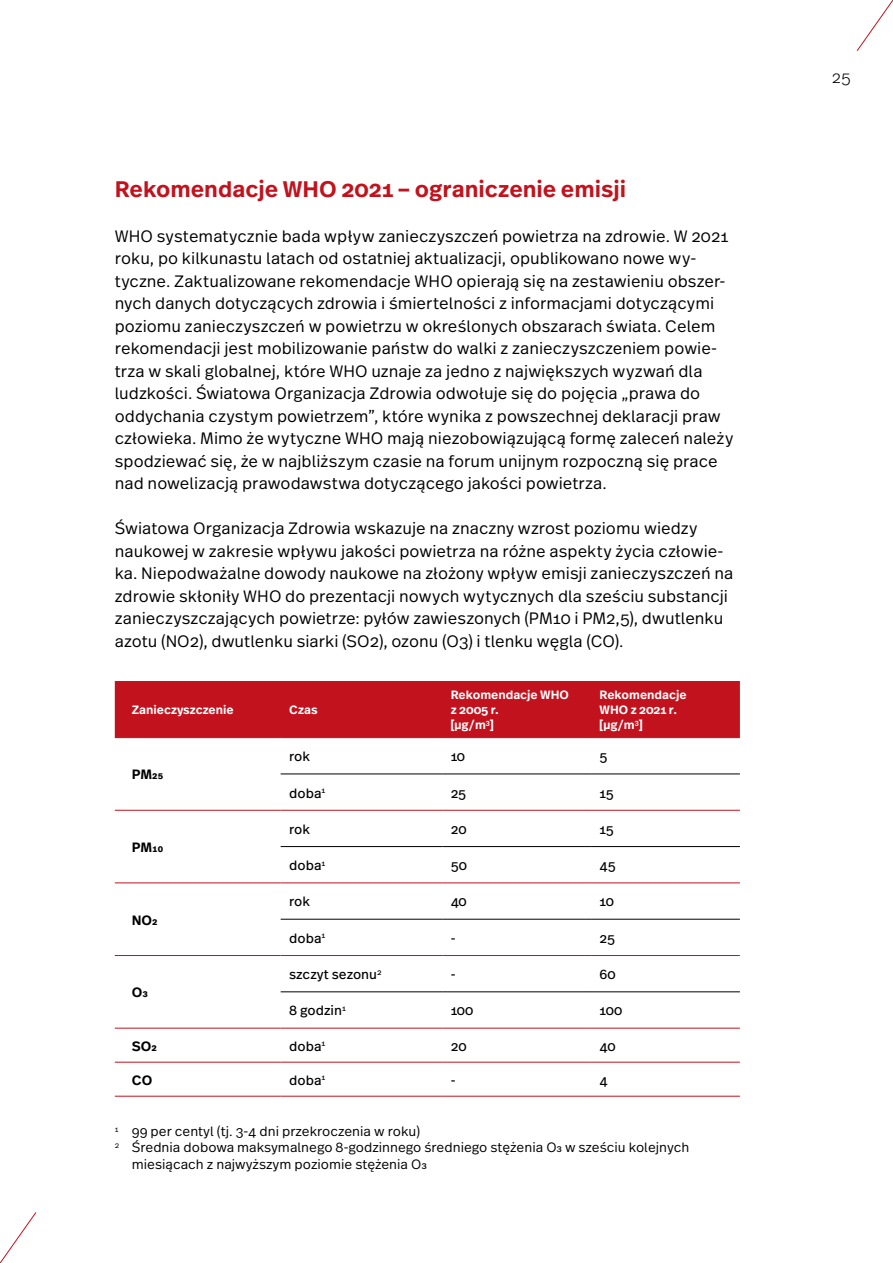
<style>
.page{position:relative;width:893px;height:1263px;background:#fff}
.page>*{position:absolute;margin:0;border:0;box-sizing:border-box;transform-origin:0 0}
.t1{font:600 22.5px "Real Text Pro";color:#c2121d}
.t2{font:300 16.5px/22.5px "Real Text Pro";color:#000}
.t3{font:300 16.5px "Real Text Pro";color:#000}
.t4{font:300 13.5px "Real Text Pro";color:#000}
.t5{font:13.5px "Real Text Pro";color:#000}
.t6{font:600 13.5px "Real Text Pro";color:#000}
.t7{font:600 12px/15px "Real Text Pro";color:#fff}
</style>
<div class="page">
<svg style="left:856px;top:0;width:37px;height:51px"></svg>
<svg style="left:0;top:1212px;width:37px;height:51px"></svg>
<div style="left:115px;top:681px;width:625px;height:56px;background:#c2121d"></div>
<hr style="left:115px;top:737px;width:166px;height:1px;background:#c2121d">
<hr style="left:281px;top:737px;width:161px;height:1px;background:#c2121d">
<hr style="left:442px;top:737px;width:149px;height:1px;background:#c2121d">
<hr style="left:591px;top:737px;width:149px;height:1px;background:#c2121d">
<hr style="left:281px;top:810px;width:161px;height:1px;background:#c2121d">
<hr style="left:442px;top:810px;width:149px;height:1px;background:#c2121d">
<hr style="left:591px;top:810px;width:149px;height:1px;background:#c2121d">
<hr style="left:281px;top:882px;width:161px;height:1px;background:#c2121d">
<hr style="left:442px;top:882px;width:149px;height:1px;background:#c2121d">
<hr style="left:591px;top:882px;width:149px;height:1px;background:#c2121d">
<hr style="left:281px;top:955px;width:161px;height:1px;background:#c2121d">
<hr style="left:442px;top:955px;width:149px;height:1px;background:#c2121d">
<hr style="left:591px;top:955px;width:149px;height:1px;background:#c2121d">
<hr style="left:281px;top:1096px;width:161px;height:1px;background:#c2121d">
<hr style="left:442px;top:1096px;width:149px;height:1px;background:#c2121d">
<hr style="left:591px;top:1096px;width:149px;height:1px;background:#c2121d">
<hr style="left:115px;top:810px;width:166px;height:1px;background:#c2121d">
<hr style="left:115px;top:882px;width:166px;height:1px;background:#c2121d">
<hr style="left:115px;top:955px;width:166px;height:1px;background:#c2121d">
<hr style="left:115px;top:1028px;width:166px;height:1px;background:#c2121d">
<hr style="left:281px;top:1028px;width:161px;height:1px;background:#c2121d">
<hr style="left:442px;top:1028px;width:149px;height:1px;background:#c2121d">
<hr style="left:591px;top:1028px;width:149px;height:1px;background:#c2121d">
<hr style="left:115px;top:1062px;width:166px;height:1px;background:#c2121d">
<hr style="left:281px;top:1062px;width:161px;height:1px;background:#c2121d">
<hr style="left:442px;top:1062px;width:149px;height:1px;background:#c2121d">
<hr style="left:591px;top:1062px;width:149px;height:1px;background:#c2121d">
<hr style="left:115px;top:1096px;width:166px;height:1px;background:#c2121d">
<hr style="left:281px;top:773px;width:161px;height:1px;background:#000">
<hr style="left:442px;top:773px;width:149px;height:1px;background:#000">
<hr style="left:591px;top:773px;width:149px;height:1px;background:#000">
<hr style="left:281px;top:846px;width:161px;height:1px;background:#000">
<hr style="left:442px;top:846px;width:149px;height:1px;background:#000">
<hr style="left:591px;top:846px;width:149px;height:1px;background:#000">
<hr style="left:281px;top:919px;width:161px;height:1px;background:#000">
<hr style="left:442px;top:919px;width:149px;height:1px;background:#000">
<hr style="left:591px;top:919px;width:149px;height:1px;background:#000">
<hr style="left:281px;top:991px;width:161px;height:1px;background:#000">
<hr style="left:442px;top:991px;width:149px;height:1px;background:#000">
<hr style="left:591px;top:991px;width:149px;height:1px;background:#000">
<h1 class="t1" style="left:115px;top:173px;width:513px">Rekomendacje WHO 2021 – ograniczenie emisji</h1>
<p class="t2" style="left:115px;top:224px;width:620px">WHO systematycznie bada wpływ zanieczyszczeń powietrza na zdrowie. W 2021 roku, po kilkunastu latach od ostatniej aktualizacji, opublikowano nowe wy&shy;tyczne. Zaktualizowane rekomendacje WHO opierają się na zestawieniu obszer&shy;nych danych dotyczących zdrowia i śmiertelności z informacjami dotyczącymi poziomu zanieczyszczeń w powietrzu w określonych obszarach świata. Celem rekomendacji jest mobilizowanie państw do walki z zanieczyszczeniem powie&shy;trza w skali globalnej, które WHO uznaje za jedno z największych wyzwań dla ludzkości. Światowa Organizacja Zdrowia odwołuje się do pojęcia „prawa do oddychania czystym powietrzem”, które wynika z powszechnej deklaracji praw człowieka. Mimo że wytyczne WHO mają niezobowiązującą formę zaleceń należy spodziewać się, że w najbliższym czasie na forum unijnym rozpoczną się prace nad nowelizacją prawodawstwa dotyczącego jakości powietrza.</p>
<p class="t2" style="left:115px;top:517px;width:620px">Światowa Organizacja Zdrowia wskazuje na znaczny wzrost poziomu wiedzy naukowej w zakresie wpływu jakości powietrza na różne aspekty życia człowie&shy;ka. Niepodważalne dowody naukowe na złożony wpływ emisji zanieczyszczeń na zdrowie skłoniły WHO do prezentacji nowych wytycznych dla sześciu substancji zanieczyszczających powietrze: pyłów zawieszonych (PM10 i PM2,5), dwutlenku azotu (NO2), dwutlenku siarki (SO2), ozonu (O3) i tlenku węgla (CO).</p>
<p class="t7" style="left:132px;top:702px;width:103px">Zanieczyszczenie</p>
<p class="t7" style="left:289px;top:702px;width:30px">Czas</p>
<p class="t7" style="left:451px;top:687px;width:120px">Rekomendacje WHO z 2005 r.<br>[µg/m<sup>3</sup>]</p>
<p class="t7" style="left:600px;top:687px;width:89px">Rekomendacje<br>WHO z 2021 r. [µg/m<sup>3</sup>]</p>
<p class="t6" style="left:132px;top:765px;width:33px">PM25</p>
<p class="t6" style="left:132px;top:837px;width:33px">PM10</p>
<p class="t6" style="left:132px;top:910px;width:27px">NO2</p>
<p class="t6" style="left:132px;top:983px;width:17px">O3</p>
<p class="t5" style="left:289px;top:747px;width:22px">rok</p>
<p class="t5" style="left:451px;top:747px;width:16px">10</p>
<p class="t5" style="left:600px;top:747px;width:9px">5</p>
<p class="t5" style="left:289px;top:783px;width:38px">doba<sup>1</sup></p>
<p class="t5" style="left:451px;top:783px;width:17px">25</p>
<p class="t5" style="left:600px;top:783px;width:16px">15</p>
<p class="t5" style="left:289px;top:820px;width:22px">rok</p>
<p class="t5" style="left:451px;top:820px;width:17px">20</p>
<p class="t5" style="left:600px;top:820px;width:16px">15</p>
<p class="t5" style="left:289px;top:856px;width:38px">doba<sup>1</sup></p>
<p class="t5" style="left:451px;top:856px;width:18px">50</p>
<p class="t5" style="left:600px;top:856px;width:18px">45</p>
<p class="t5" style="left:289px;top:892px;width:22px">rok</p>
<p class="t5" style="left:451px;top:892px;width:18px">40</p>
<p class="t5" style="left:600px;top:892px;width:16px">10</p>
<p class="t5" style="left:289px;top:929px;width:38px">doba<sup>1</sup></p>
<p class="t5" style="left:451px;top:929px;width:6px">-</p>
<p class="t5" style="left:600px;top:929px;width:17px">25</p>
<p class="t5" style="left:289px;top:965px;width:94px">szczyt sezonu<sup>2</sup></p>
<p class="t5" style="left:451px;top:965px;width:6px">-</p>
<p class="t5" style="left:600px;top:965px;width:18px">60</p>
<p class="t5" style="left:289px;top:1001px;width:58px">8 godzin<sup>1</sup></p>
<p class="t5" style="left:451px;top:1001px;width:24px">100</p>
<p class="t5" style="left:600px;top:1001px;width:24px">100</p>
<p class="t6" style="left:132px;top:1036px;width:27px">SO2</p>
<p class="t5" style="left:289px;top:1036px;width:38px">doba<sup>1</sup></p>
<p class="t5" style="left:451px;top:1036px;width:17px">20</p>
<p class="t5" style="left:600px;top:1036px;width:18px">40</p>
<p class="t6" style="left:132px;top:1070px;width:22px">CO</p>
<p class="t5" style="left:289px;top:1070px;width:38px">doba<sup>1</sup></p>
<p class="t5" style="left:451px;top:1070px;width:6px">-</p>
<p class="t5" style="left:600px;top:1070px;width:10px">4</p>
<p class="t4" style="left:115px;top:1122px;width:307px"><sup>1</sup> 99 per centyl (tj. 3-4 dni przekroczenia w roku)</p>
<p class="t4" style="left:115px;top:1138px;width:576px"><sup>2</sup> Średnia dobowa maksymalnego 8-godzinnego średniego stężenia O3 w sześciu kolejnych</p>
<p class="t4" style="left:132px;top:1154px;width:296px">miesiącach z najwyższym poziomie stężenia O3</p>
<p class="t3" style="left:832px;top:66px;width:21px">25</p>
</div>
